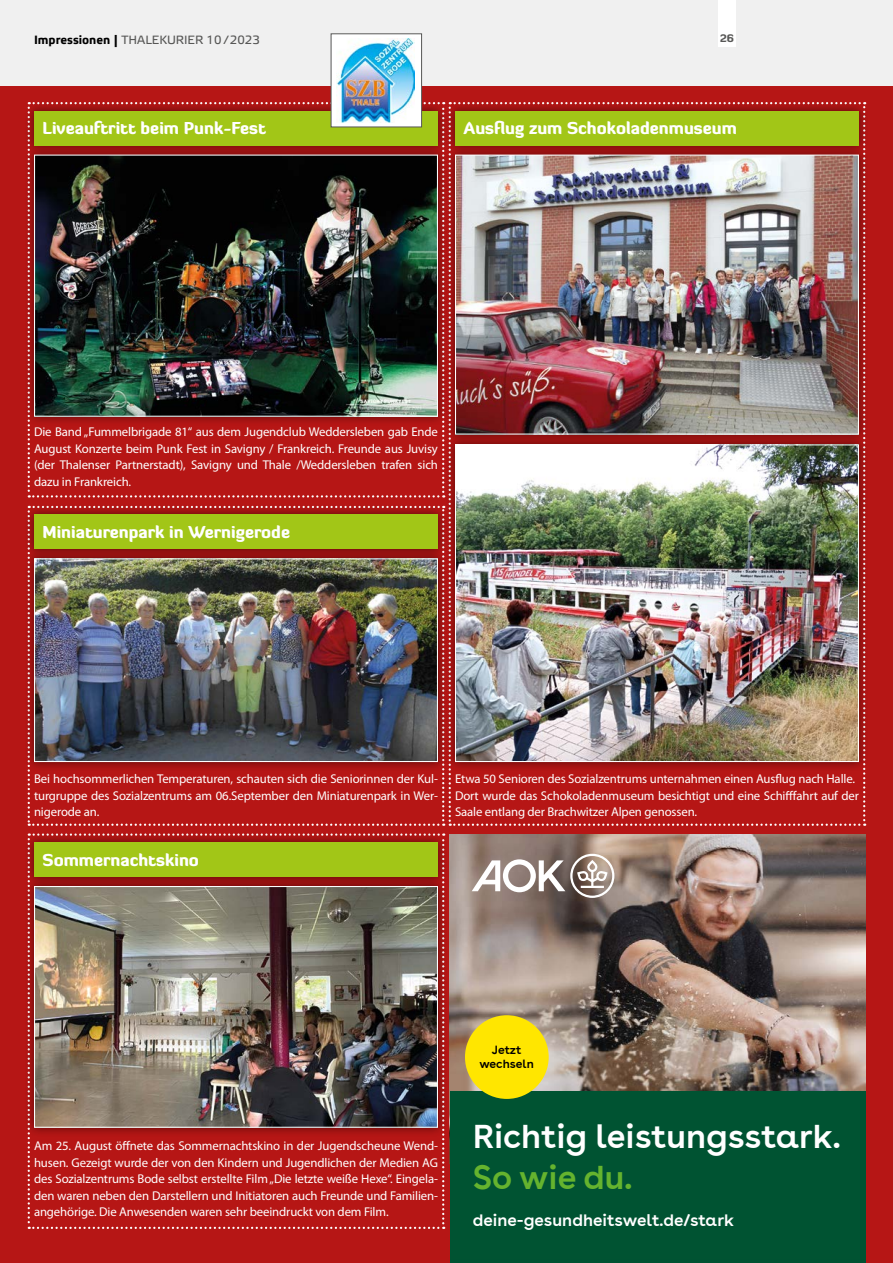
<style>
.page{position:relative;width:893px;height:1263px;background:#fff}
.page>*{position:absolute;margin:0;border:0;box-sizing:border-box;transform-origin:0 0}
.t1{font:600 33.6px "AOK Buenos Aires";color:#fff}
.t2{font:600 33.6px "AOK Buenos Aires";color:#65b32e}
.t3{font:600 16.8px "AOK Buenos Aires";color:#fff}
.t4{font:900 16.5px "Diavlo";color:#fff}
.t5{font:12.75px/16.5px "Myriad Pro";letter-spacing:-.01em;color:#fff;text-align:justify}
.t6{font:12px "Elektra Text Pro";color:#575756}
.t7{font:600 12px/14.4px "AOK Buenos Aires";color:#000;text-align:center}
.t8{font:900 10.5px "Diavlo";color:#575756}
.s1{font-weight:700;color:#000}
</style>
<div class="page">
<div style="left:0;top:85px;width:893px;height:1178px;background:#b61615"></div>
<div style="left:0;top:0;width:893px;height:85px;background:#f0f0f0"></div>
<div style="left:719px;top:0;width:17px;height:47px;background:#fff"></div>
<div style="left:24px;top:101px;width:424px;height:54px;background:#000;opacity:.5"></div>
<div style="left:445px;top:101px;width:423px;height:54px;background:#000;opacity:.5"></div>
<img style="left:28px;top:102px;width:837px;height:724px">
<div style="left:24px;top:505px;width:424px;height:54px;background:#000;opacity:.5"></div>
<div style="left:34px;top:514px;width:404px;height:35px;background:#a2c617"></div>
<div style="left:24px;top:548px;width:424px;height:223px;background:#000;opacity:.5"></div>
<img style="left:36px;top:560px;width:400px;height:200px">
<div style="left:34px;top:558px;width:404px;height:204px;border:1px solid #fff"></div>
<div style="left:331px;top:34px;width:91px;height:93px;background:#fff"></div>
<img style="left:336px;top:39px;width:78px;height:84px">
<div style="left:331px;top:33px;width:91px;height:94px;border:1px solid #575756"></div>
<div style="left:445px;top:435px;width:423px;height:336px;background:#000;opacity:.5"></div>
<img style="left:457px;top:446px;width:400px;height:314px">
<div style="left:455px;top:444px;width:404px;height:318px;border:1px solid #fff"></div>
<svg style="left:28px;top:1137px;width:416px;height:92px"></svg>
<div style="left:24px;top:832px;width:424px;height:55px;background:#000;opacity:.5"></div>
<div style="left:34px;top:842px;width:404px;height:35px;background:#a2c617"></div>
<div style="left:24px;top:876px;width:424px;height:261px;background:#000;opacity:.5"></div>
<img style="left:36px;top:888px;width:400px;height:238px">
<div style="left:34px;top:886px;width:404px;height:242px;border:1px solid #fff"></div>
<img style="left:450px;top:834px;width:415px;height:257px">
<div style="left:450px;top:1091px;width:415px;height:168px;background:#005332"></div>
<div style="left:465px;top:1015px;width:84px;height:84px;background:#ffe600;border-radius:50%"></div>
<svg style="left:472px;top:854px;width:142px;height:44px;background:#a69993"></svg>
<p class="t6" style="left:34px;top:33px;width:227px"><span class="s1">Impressionen |</span> THALEKURIER 10/2023</p>
<p class="t8" style="left:720px;top:31px;width:16px">26</p>
<p class="t4" style="left:43px;top:118px;width:225px">Liveauftritt beim Punk-Fest</p>
<p class="t4" style="left:463px;top:118px;width:275px">Ausflug zum Schokoladenmuseum</p>
<p class="t5" style="left:34px;top:424px;width:405px">Die Band „Fummelbrigade 81“ aus dem Jugendclub Weddersleben gab Ende August Konzerte beim Punk Fest in Savigny / Frankreich. Freunde aus Juvisy (der Thalenser Partnerstadt), Savigny und Thale /Weddersleben trafen sich dazu in Frankreich.</p>
<p class="t4" style="left:43px;top:521px;width:249px">Miniaturenpark in Wernigerode</p>
<p class="t5" style="left:34px;top:771px;width:405px">Bei hochsommerlichen Temperaturen, schauten sich die Seniorinnen der Kul&shy;turgruppe des Sozialzentrums am 06.September den Miniaturenpark in Wer&shy;nigerode an.</p>
<p class="t4" style="left:43px;top:849px;width:158px">Sommernachtskino</p>
<p class="t5" style="left:455px;top:771px;width:405px;text-align:left">Etwa 50 Senioren des Sozialzentrums unternahmen einen Ausflug nach Halle.<br>Dort wurde das Schokoladenmuseum besichtigt und eine Schifffahrt auf der<br>Saale entlang der Brachwitzer Alpen genossen.</p>
<p class="t5" style="left:34px;top:1138px;width:405px">Am 25. August öffnete das Sommernachtskino in der Jugendscheune Wend&shy;husen. Gezeigt wurde der von den Kindern und Jugendlichen der Medien AG des Sozialzentrums Bode selbst erstellte Film „Die letzte weiße Hexe“. Eingela&shy;den waren neben den Darstellern und Initiatoren auch Freunde und Familien&shy;angehörige. Die Anwesenden waren sehr beeindruckt von dem Film.</p>
<p class="t7" style="left:479px;top:1041px;width:56px">Jetzt wechseln</p>
<h1 class="t1" style="left:473px;top:1108px;width:369px">Richtig leistungsstark.</h1>
<h1 class="t2" style="left:473px;top:1149px;width:161px">So wie du.</h1>
<h2 class="t3" style="left:473px;top:1206px;width:263px">deine-gesundheitswelt.de/stark</h2>
</div>
